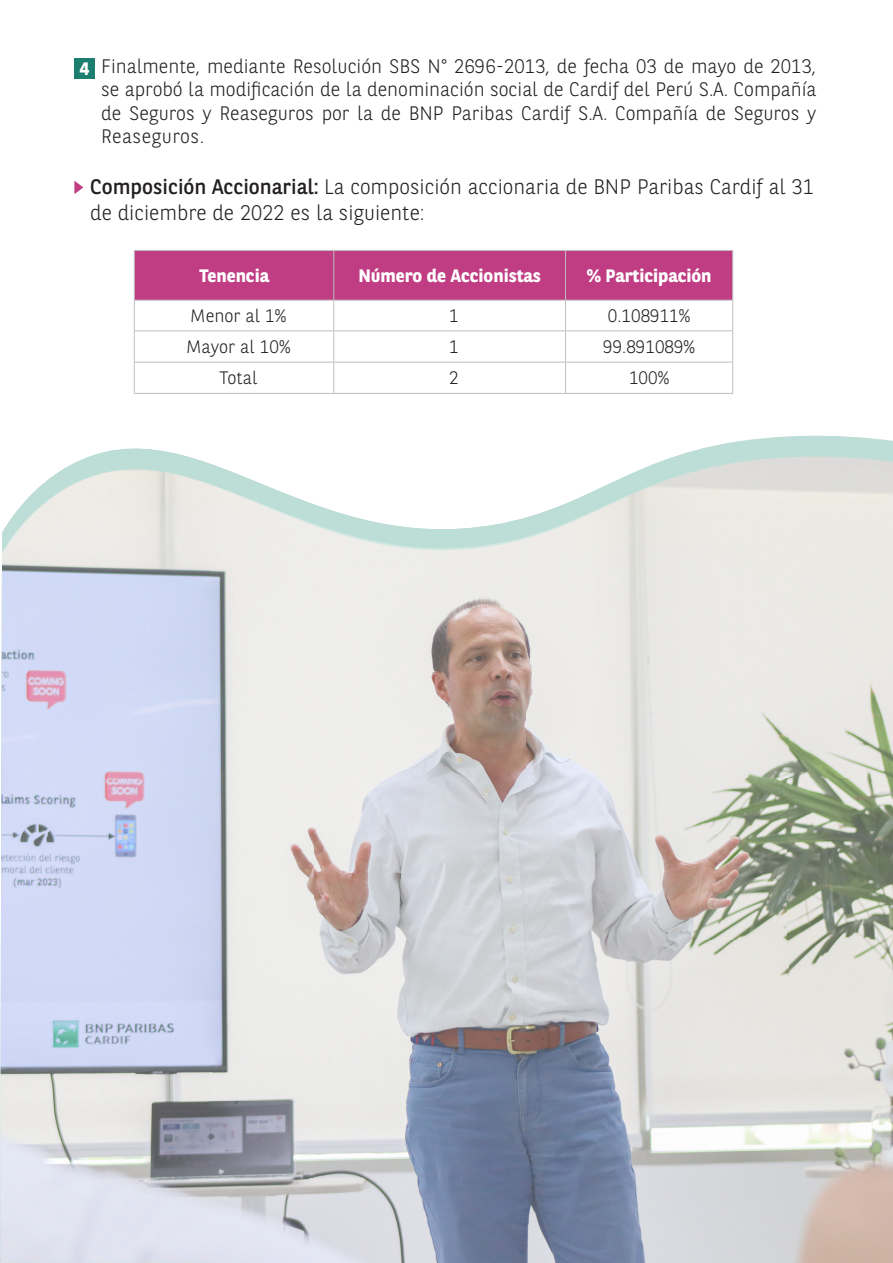
<style>
.page{position:relative;width:893px;height:1263px;background:#fff}
.page>*{position:absolute;margin:0;border:0;box-sizing:border-box;transform-origin:0 0}
.Texto{font:300 21px/25.2px "BNPP Sans";color:#231f20}
.t1{font:300 19.5px/23.4px "BNPP Sans";color:#231f20;text-align:justify}
.t2{font:300 18px "BNPP Sans";color:#231f20}
.Titulo{font:700 18px "BNPP Sans";color:#fff}
.s1{font-weight:400}
</style>
<div class="page">
<div style="left:135px;top:251px;width:597px;height:49px;background:#c03c83"></div>
<hr style="left:134px;top:250px;width:200px;height:1px;background:#bfbfbf">
<hr style="left:334px;top:250px;width:232px;height:1px;background:#bfbfbf">
<hr style="left:566px;top:250px;width:167px;height:1px;background:#bfbfbf">
<hr style="left:134px;top:300px;width:200px;height:1px;background:#bfbfbf">
<hr style="left:334px;top:300px;width:232px;height:1px;background:#bfbfbf">
<hr style="left:566px;top:300px;width:167px;height:1px;background:#bfbfbf">
<hr style="left:134px;top:330px;width:200px;height:1px;background:#bfbfbf">
<hr style="left:334px;top:330px;width:232px;height:1px;background:#bfbfbf">
<hr style="left:566px;top:330px;width:167px;height:1px;background:#bfbfbf">
<hr style="left:134px;top:362px;width:200px;height:1px;background:#bfbfbf">
<hr style="left:334px;top:362px;width:232px;height:1px;background:#bfbfbf">
<hr style="left:566px;top:362px;width:167px;height:1px;background:#bfbfbf">
<hr style="left:134px;top:393px;width:200px;height:1px;background:#bfbfbf">
<hr style="left:334px;top:393px;width:232px;height:1px;background:#bfbfbf">
<hr style="left:566px;top:393px;width:167px;height:1px;background:#bfbfbf">
<hr style="left:134px;top:251px;width:1px;height:49px;background:#bfbfbf">
<hr style="left:134px;top:300px;width:1px;height:30px;background:#bfbfbf">
<hr style="left:134px;top:331px;width:1px;height:31px;background:#bfbfbf">
<hr style="left:134px;top:362px;width:1px;height:31px;background:#bfbfbf">
<hr style="left:333px;top:251px;width:1px;height:49px;background:#bfbfbf">
<hr style="left:565px;top:251px;width:1px;height:49px;background:#bfbfbf">
<hr style="left:732px;top:251px;width:1px;height:49px;background:#bfbfbf">
<hr style="left:333px;top:300px;width:1px;height:30px;background:#bfbfbf">
<hr style="left:565px;top:300px;width:1px;height:30px;background:#bfbfbf">
<hr style="left:732px;top:300px;width:1px;height:30px;background:#bfbfbf">
<hr style="left:565px;top:331px;width:1px;height:31px;background:#bfbfbf">
<hr style="left:732px;top:331px;width:1px;height:31px;background:#bfbfbf">
<hr style="left:333px;top:331px;width:1px;height:31px;background:#bfbfbf">
<hr style="left:333px;top:362px;width:1px;height:31px;background:#bfbfbf">
<hr style="left:565px;top:362px;width:1px;height:31px;background:#bfbfbf">
<hr style="left:732px;top:362px;width:1px;height:31px;background:#bfbfbf">
<div style="left:74px;top:58px;width:21px;height:21px;background:#1c7e6e"></div>
<svg style="left:74px;top:181px;width:9px;height:13px"></svg>
<svg style="left:64px;top:457px;width:514px;height:69px"></svg>
<img style="left:0;top:469px;width:210px;height:794px">
<img style="left:210px;top:484px;width:105px;height:779px">
<img style="left:578px;top:457px;width:315px;height:806px">
<img style="left:315px;top:526px;width:210px;height:629px">
<img style="left:525px;top:519px;width:53px;height:636px">
<img style="left:315px;top:1155px;width:263px;height:108px">
<p class="Titulo" style="left:80px;top:56px;width:11px">4</p>
<p class="t1" style="left:101px;top:53px;width:717px">Finalmente, mediante Resolución SBS N° 2696-2013, de fecha 03 de mayo de 2013, se aprobó la modificación de la denominación social de Cardif del Perú S.A. Compañía de Seguros y Reaseguros por la de BNP Paribas Cardif S.A. Compañía de Seguros y Reaseguros.</p>
<p class="Texto" style="left:90px;top:174px;width:725px"><span class="s1">Composición Accionarial:</span> La composición accionaria de BNP Paribas Cardif al 31 de diciembre de 2022 es la siguiente:</p>
<p class="Titulo" style="left:199px;top:263px;width:72px">Tenencia</p>
<p class="Titulo" style="left:358px;top:263px;width:184px">Número de Accionistas</p>
<p class="Titulo" style="left:587px;top:263px;width:126px">% Participación</p>
<p class="t2" style="left:190px;top:304px;width:98px">Menor al 1%</p>
<p class="t2" style="left:449px;top:304px;width:11px">1</p>
<p class="t2" style="left:608px;top:304px;width:84px">0.108911%</p>
<p class="t2" style="left:186px;top:334px;width:106px">Mayor al 10%</p>
<p class="t2" style="left:449px;top:334px;width:11px">1</p>
<p class="t2" style="left:603px;top:334px;width:93px">99.891089%</p>
<p class="t2" style="left:219px;top:366px;width:40px">Total</p>
<p class="t2" style="left:449px;top:366px;width:11px">2</p>
<p class="t2" style="left:629px;top:366px;width:42px">100%</p>
</div>
